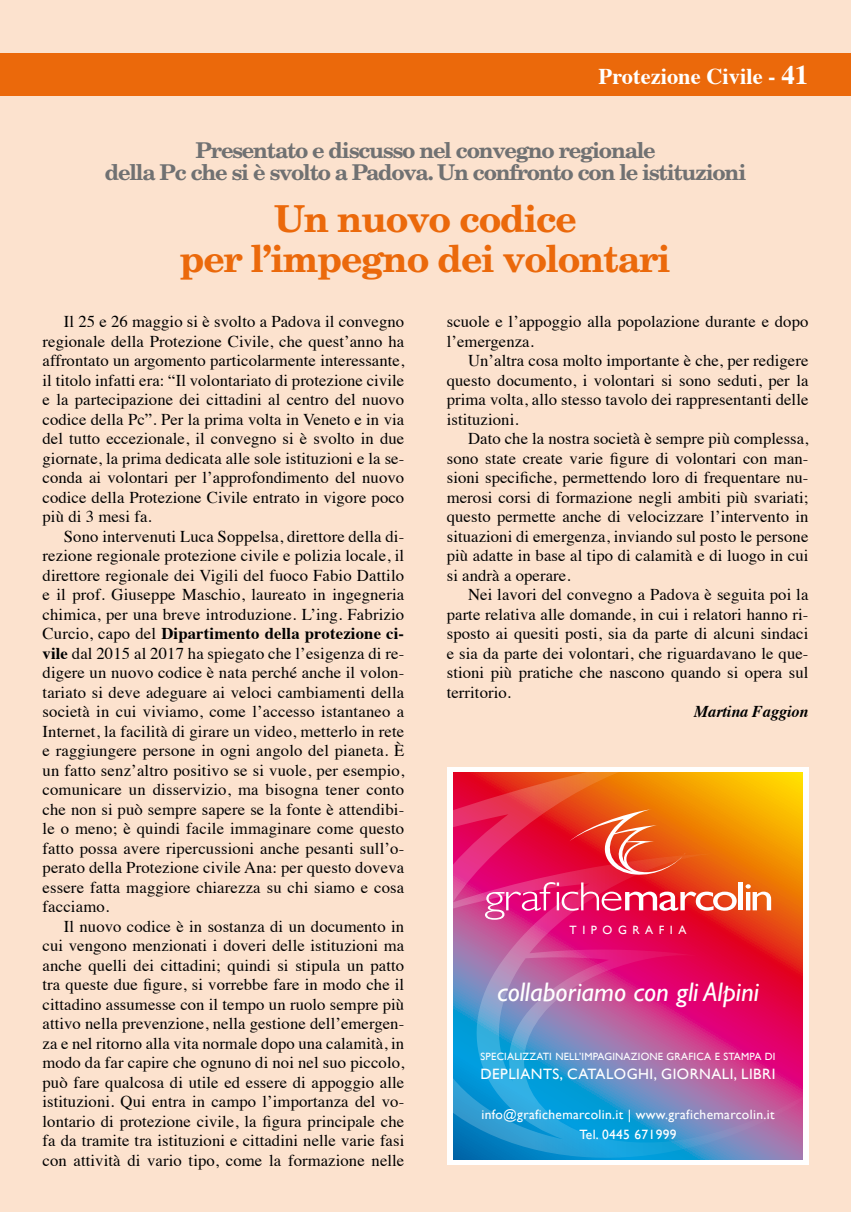
<style>
.page{position:relative;width:851px;height:1212px;background:#fff}
.page>*{position:absolute;margin:0;border:0;box-sizing:border-box;transform-origin:0 0}
.t1{font:700 37.2px/40px "New Century Schlbk";letter-spacing:-.035em;color:#eb690b;text-align:center}
.t2{font:italic 27px "Gill Sans";color:#fff}
.t3{font:700 22.5px "Times";color:#fff}
.t4{font:700 21.75px/22.5px "New Century Schlbk";letter-spacing:-.055em;color:#707172;text-align:center}
.t5{font:16.5px/19.5px "Times";letter-spacing:.005em;color:#000;text-align:justify}
.t6{font:italic 700 16.5px "Times";letter-spacing:-.005em;color:#000}
.t7{font:15px "Gill Sans";letter-spacing:.03em;color:#fff}
.t8{font:13.5px/19.5px "Gill Sans";letter-spacing:.025em;color:#fff;text-align:center}
.t9{font:12px "Gill Sans";letter-spacing:.46em;color:#fff}
.t10{font:10.5px "Gill Sans";letter-spacing:.02em;color:#fff}
.s1{font-size:27px}
.s2{font-weight:700}
</style>
<div class="page">
<div style="left:0;top:0;width:850px;height:1212px;background:#fce2ce"></div>
<div style="left:0;top:53px;width:850px;height:43px;background:#eb690b"></div>
<div style="left:446px;top:767px;width:362px;height:398px;background:#fff"></div>
<svg style="left:453px;top:773px;width:348px;height:387px;background:#a95d7c"></svg>
<svg style="left:485px;top:882px;width:251px;height:38px;background:#e8406d"></svg>
<div style="left:738px;top:882px;width:5px;height:28px;background:#fff"></div>
<svg style="left:745px;top:884px;width:26px;height:26px"></svg>
<svg style="left:569px;top:809px;width:117px;height:67px;background:#e95331"></svg>
<h3 class="t3" style="left:598px;top:55px;width:211px">Protezione Civile - <span class="s1">41</span></h3>
<h3 class="t4" style="left:105px;top:138px;width:642px">Presentato e discusso nel convegno regionale<br>della Pc che si è svolto a Padova. Un confronto con le istituzioni</h3>
<h1 class="t1" style="left:180px;top:199px;width:492px">Un nuovo codice<br>per l’impegno dei volontari</h1>
<p class="t5" style="left:43px;top:310px;width:363px;text-indent:21px">Il 25 e 26 maggio si è svolto a Padova il convegno regionale della Protezione Civile, che quest’anno ha affrontato un argomento particolarmente interessante, il titolo infatti era: “Il volontariato di protezione civile e la partecipazione dei cittadini al centro del nuovo codice della Pc”. Per la prima volta in Veneto e in via del tutto eccezionale, il convegno si è svolto in due giornate, la prima dedicata alle sole istituzioni e la se&shy;conda ai volontari per l’approfondimento del nuovo codice della Protezione Civile entrato in vigore poco più di 3 mesi fa.</p>
<p class="t5" style="left:43px;top:525px;width:363px;text-indent:21px">Sono intervenuti Luca Soppelsa, direttore della di&shy;rezione regionale protezione civile e polizia locale, il direttore regionale dei Vigili del fuoco Fabio Dattilo e il prof. Giuseppe Maschio, laureato in ingegneria chimica, per una breve introduzione. L’ing. Fabrizio Curcio, capo del <span class="s2">Dipartimento della protezione ci&shy;vile</span> dal 2015 al 2017 ha spiegato che l’esigenza di re&shy;digere un nuovo codice è nata perché anche il volon&shy;tariato si deve adeguare ai veloci cambiamenti della società in cui viviamo, come l’accesso istantaneo a Internet, la facilità di girare un video, metterlo in rete e raggiungere persone in ogni angolo del pianeta. È un fatto senz’altro positivo se si vuole, per esempio, comunicare un disservizio, ma bisogna tener conto che non si può sempre sapere se la fonte è attendibi&shy;le o meno; è quindi facile immaginare come questo fatto possa avere ripercussioni anche pesanti sull’o&shy;perato della Protezione civile Ana: per questo doveva essere fatta maggiore chiarezza su chi siamo e cosa facciamo.</p>
<p class="t5" style="left:43px;top:915px;width:363px;text-indent:21px">Il nuovo codice è in sostanza di un documento in cui vengono menzionati i doveri delle istituzioni ma anche quelli dei cittadini; quindi si stipula un patto tra queste due figure, si vorrebbe fare in modo che il cittadino assumesse con il tempo un ruolo sempre più attivo nella prevenzione, nella gestione dell’emergen&shy;za e nel ritorno alla vita normale dopo una calamità, in modo da far capire che ognuno di noi nel suo piccolo, può fare qualcosa di utile ed essere di appoggio alle istituzioni. Qui entra in campo l’importanza del vo&shy;lontario di protezione civile, la figura principale che fa da tramite tra istituzioni e cittadini nelle varie fasi con attività di vario tipo, come la formazione nelle</p>
<p class="t5" style="left:446px;top:310px;width:363px">scuole e l’appoggio alla popolazione durante e dopo l’emergenza.</p>
<p class="t5" style="left:446px;top:349px;width:363px;text-indent:21px">Un’altra cosa molto importante è che, per redigere questo documento, i volontari si sono seduti, per la prima volta, allo stesso tavolo dei rappresentanti delle istituzioni.</p>
<p class="t5" style="left:446px;top:427px;width:363px;text-indent:21px">Dato che la nostra società è sempre più complessa, sono state create varie figure di volontari con man&shy;sioni specifiche, permettendo loro di frequentare nu&shy;merosi corsi di formazione negli ambiti più svariati; questo permette anche di velocizzare l’intervento in situazioni di emergenza, inviando sul posto le persone più adatte in base al tipo di calamità e di luogo in cui si andrà a operare.</p>
<p class="t5" style="left:446px;top:583px;width:363px;text-indent:21px">Nei lavori del convegno a Padova è seguita poi la parte relativa alle domande, in cui i relatori hanno ri&shy;sposto ai quesiti posti, sia da parte di alcuni sindaci e sia da parte dei volontari, che riguardavano le que&shy;stioni più pratiche che nascono quando si opera sul territorio.</p>
<p class="t6" style="left:694px;top:696px;width:116px">Martina Faggion</p>
<p class="t9" style="left:569px;top:923px;width:118px">TIPOGRAFIA</p>
<h2 class="t2" style="left:497px;top:976px;width:263px">collaboriamo con gli Alpini</h2>
<p class="t10" style="left:480px;top:1050px;width:62px">SPECIALIZZATI</p>
<p class="t10" style="left:555px;top:1050px;width:44px">NELL’IMPAGI</p>
<p class="t10" style="left:615px;top:1050px;width:59px">NAZIONE GRAFI</p>
<p class="t10" style="left:696px;top:1050px;width:79px">CA E STAMPA DI</p>
<p class="t7" style="left:480px;top:1065px;width:191px">DEPLIANTS, CATALOG HI, GIOR</p>
<p class="t7" style="left:699px;top:1065px;width:78px">NALI, LIBRI</p>
<p class="t8" style="left:481px;top:1105px;width:294px">INFO@GRAFICHEMARCOLIN.IT | WWW.GRAFICHEMARCOLIN.IT<br>TEL. 0445 671999</p>
</div>
